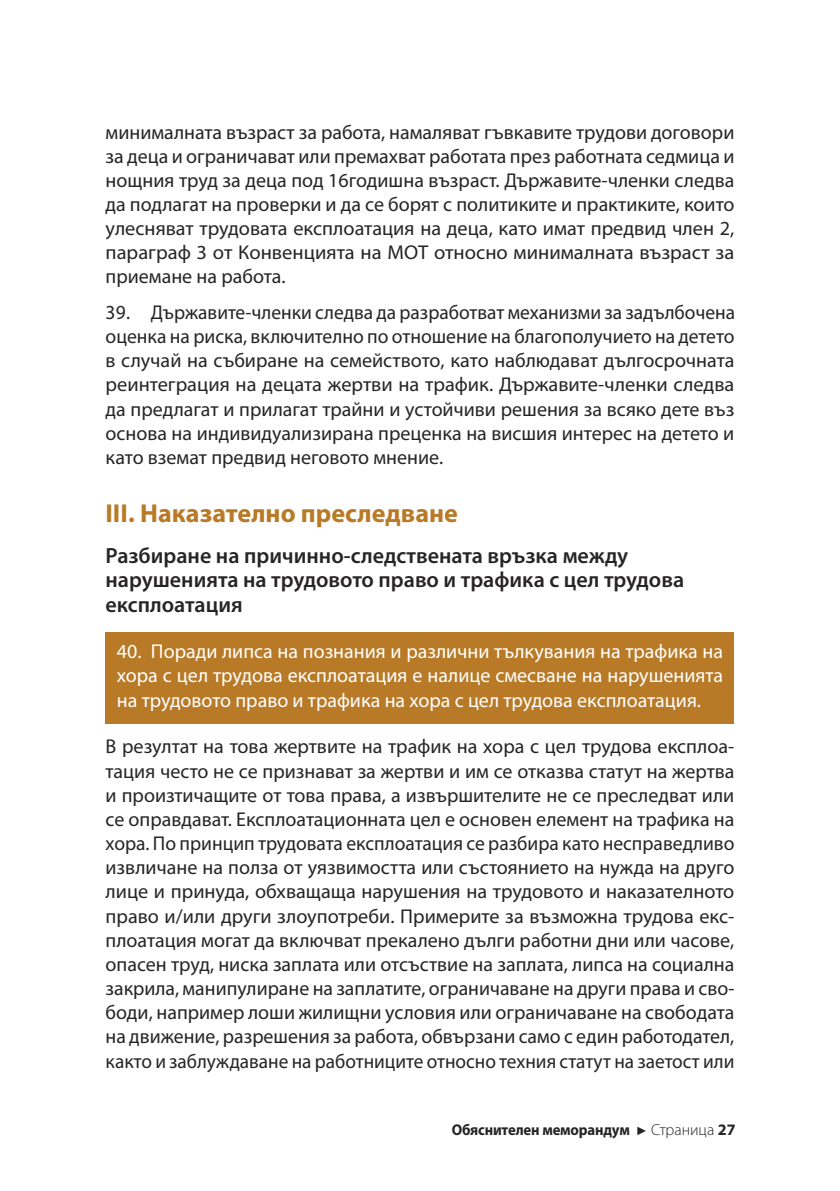
<style>
.page{position:relative;width:840px;height:1191px;background:#fff}
.page>*{position:absolute;margin:0;border:0;box-sizing:border-box;transform-origin:0 0}
.t1{font:700 26px "Myriad Pro";color:#b87a27}
.t2{font:600 22px/24.2px "Myriad Pro";color:#272425}
.t3{font:20px/24.2px "Myriad Pro";color:#272425;text-align:justify}
.t4{font:20px/24.2px "Myriad Pro";color:#fff;text-align:justify}
.t5{font:700 15.6px "Myriad Pro";letter-spacing:-.01em;color:#272425;scale:.94 1}
.s1{font-family:"Arial";font-weight:400;font-size:12px}
.s2{font-weight:300;font-size:16px}
.s3{font-size:16px}
</style>
<div class="page">
<div style="left:105px;top:632px;width:629px;height:91px;background:#b87a27"></div>
<p class="t3" style="left:105px;top:121px;width:630px">минималната възраст за работа, намаляват гъвкавите трудови договори за деца и ограничават или премахват работата през работната седмица и нощния труд за деца под 16годишна възраст. Държавите-членки следва да подлагат на проверки и да се борят с политиките и практиките, които улесняват трудовата експлоатация на деца, като имат предвид член 2, параграф 3 от Конвенцията на МОТ относно минималната възраст за приемане на работа.</p>
<p class="t3" style="left:105px;top:302px;width:630px">39. Държавите-членки следва да разработват механизми за задълбочена оценка на риска, включително по отношение на благополучието на детето в случай на събиране на семейството, като наблюдават дългосрочната реинтеграция на децата жертви на трафик. Държавите-членки следва да предлагат и прилагат трайни и устойчиви решения за всяко дете въз основа на индивидуализирана преценка на висшия интерес на детето и като вземат предвид неговото мнение.</p>
<h1 class="t1" style="left:105px;top:498px;width:353px">ІІІ. Наказателно преследване</h1>
<p class="t2" style="left:105px;top:543px;width:580px">Разбиране на причинно-следствената връзка между нарушенията на трудовото право и трафика с цел трудова експлоатация</p>
<p class="t4" style="left:117px;top:641px;width:607px">40. Поради липса на познания и различни тълкувания на трафика на хора с цел трудова експлоатация е налице смесване на нарушенията на трудовото право и трафика на хора с цел трудова експлоатация.</p>
<p class="t3" style="left:105px;top:736px;width:630px">В резултат на това жертвите на трафик на хора с цел трудова експлоа&shy;тация често не се признават за жертви и им се отказва статут на жертва и произтичащите от това права, а извършителите не се преследват или се оправдават. Експлоатационната цел е основен елемент на трафика на хора. По принцип трудовата експлоатация се разбира като несправедливо извличане на полза от уязвимостта или състоянието на нужда на друго лице и принуда, обхващаща нарушения на трудовото и наказателното право и/или други злоупотреби. Примерите за възможна трудова екс&shy;плоатация могат да включват прекалено дълги работни дни или часове, опасен труд, ниска заплата или отсъствие на заплата, липса на социална закрила, манипулиране на заплатите, ограничаване на други права и сво&shy;боди, например лоши жилищни условия или ограничаване на свободата на движение, разрешения за работа, обвързани само с един работодател, както и заблуждаване на работниците относно техния статут на заетост или</p>
<p class="t5" style="left:451px;top:1120px;width:303px">Обяснителен меморандум <span class="s1">►</span> <span class="s2">Страница</span> <span class="s3">27</span></p>
</div>
